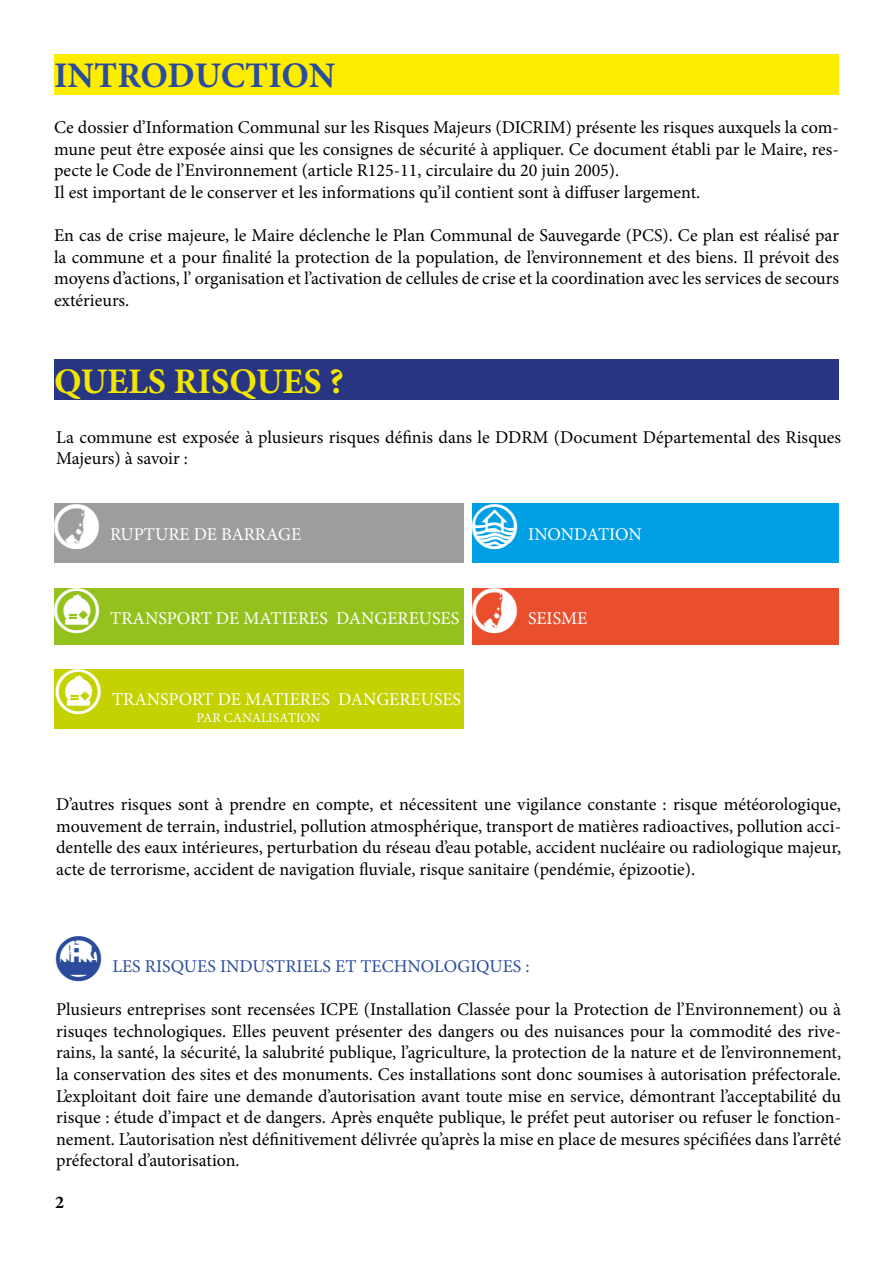
<style>
.page{position:relative;width:893px;height:1263px;background:#fff}
.page>*{position:absolute;margin:0;border:0;box-sizing:border-box;transform-origin:0 0}
.t1{font:45px "Aleagram";color:#fff}
.t2{font:45px "Aleagram";color:#2b4c9c}
.t3{font:700 36px "Minion Pro";color:#f2e500}
.t4{font:700 36px "Minion Pro";color:#2b4c9c}
.t5{font:18px/21.6px "Minion Pro";color:#000;text-align:justify}
.t6{font:18px "Minion Pro";color:#fff}
.t7{font:18px "Minion Pro";color:#2b4c9c}
.t8{font:700 18px "Minion Pro";color:#000}
.t9{font:13.5px "Minion Pro";color:#fff}
</style>
<div class="page">
<div style="left:54px;top:54px;width:785px;height:40px;background:#ffed00"></div>
<div style="left:54px;top:360px;width:785px;height:40px;background:#283583"></div>
<div style="left:472px;top:503px;width:367px;height:60px;background:#009fe3"></div>
<div style="left:472px;top:588px;width:367px;height:56px;background:#e94f2d"></div>
<div style="left:54px;top:588px;width:409px;height:56px;background:#95c11f"></div>
<div style="left:54px;top:503px;width:409px;height:60px;background:#9d9d9c"></div>
<div style="left:54px;top:669px;width:409px;height:60px;background:#c3d200"></div>
<h2 class="t4" style="left:54px;top:51px;width:283px">INTRODUCTION</h2>
<p class="t5" style="left:54px;top:117px;width:786px;text-align:left">Ce dossier d’Information Communal sur les Risques Majeurs (DICRIM) présente les risques auxquels la com&shy;mune peut être exposée ainsi que les consignes de sécurité à appliquer. Ce document établi par le Maire, res&shy;pecte le Code de l’Environnement (article R125-11, circulaire du 20 juin 2005).<br>Il est important de le conserver et les informations qu’il contient sont à diffuser largement.</p>
<p class="t5" style="left:54px;top:225px;width:786px">En cas de crise majeure, le Maire déclenche le Plan Communal de Sauvegarde (PCS). Ce plan est réalisé par la commune et a pour finalité la protection de la population, de l’environnement et des biens. Il prévoit des moyens d’actions, l’ organisation et l’activation de cellules de crise et la coordination avec les services de secours extérieurs.</p>
<h2 class="t3" style="left:54px;top:356px;width:291px">QUELS RISQUES ?</h2>
<p class="t5" style="left:56px;top:426px;width:786px">La commune est exposée à plusieurs risques définis dans le DDRM (Document Départemental des Risques<br>Majeurs) à savoir :</p>
<h1 class="t1" style="left:54px;top:503px;width:46px">H</h1>
<p class="t6" style="left:110px;top:522px;width:193px">RUPTURE DE BARRAGE</p>
<h1 class="t1" style="left:472px;top:503px;width:46px">C</h1>
<p class="t6" style="left:528px;top:522px;width:115px">INONDATION</p>
<h1 class="t1" style="left:54px;top:588px;width:46px">W</h1>
<p class="t6" style="left:110px;top:606px;width:351px">TRANSPORT DE MATIERES DANGEREUSES</p>
<h1 class="t1" style="left:472px;top:588px;width:46px">H</h1>
<p class="t6" style="left:528px;top:606px;width:61px">SEISME</p>
<h1 class="t1" style="left:56px;top:669px;width:46px">W</h1>
<p class="t6" style="left:112px;top:687px;width:351px">TRANSPORT DE MATIERES DANGEREUSES</p>
<p class="t9" style="left:197px;top:708px;width:125px">PAR CANALISATION</p>
<p class="t5" style="left:56px;top:793px;width:786px">D’autres risques sont à prendre en compte, et nécessitent une vigilance constante : risque météorologique, mouvement de terrain, industriel, pollution atmosphérique, transport de matières radioactives, pollution acci&shy;dentelle des eaux intérieures, perturbation du réseau d’eau potable, accident nucléaire ou radiologique majeur, acte de terrorisme, accident de navigation fluviale, risque sanitaire (pendémie, épizootie).</p>
<h1 class="t2" style="left:56px;top:935px;width:46px">N</h1>
<p class="t7" style="left:112px;top:954px;width:419px">LES RISQUES INDUSTRIELS ET TECHNOLOGIQUES :</p>
<p class="t5" style="left:56px;top:999px;width:787px">Plusieurs entreprises sont recensées ICPE (Installation Classée pour la Protection de l’Environnement) ou à risuqes technologiques. Elles peuvent présenter des dangers ou des nuisances pour la commodité des rive&shy;rains, la santé, la sécurité, la salubrité publique, l’agriculture, la protection de la nature et de l’environnement, la conservation des sites et des monuments. Ces installations sont donc soumises à autorisation préfectorale.<br>L’exploitant doit faire une demande d’autorisation avant toute mise en service, démontrant l’acceptabilité du risque : étude d’impact et de dangers. Après enquête publique, le préfet peut autoriser ou refuser le fonction&shy;nement. L’autorisation n’est définitivement délivrée qu’après la mise en place de mesures spécifiées dans l’arrêté préfectoral d’autorisation.</p>
<p class="t8" style="left:55px;top:1189px;width:10px">2</p>
</div>
